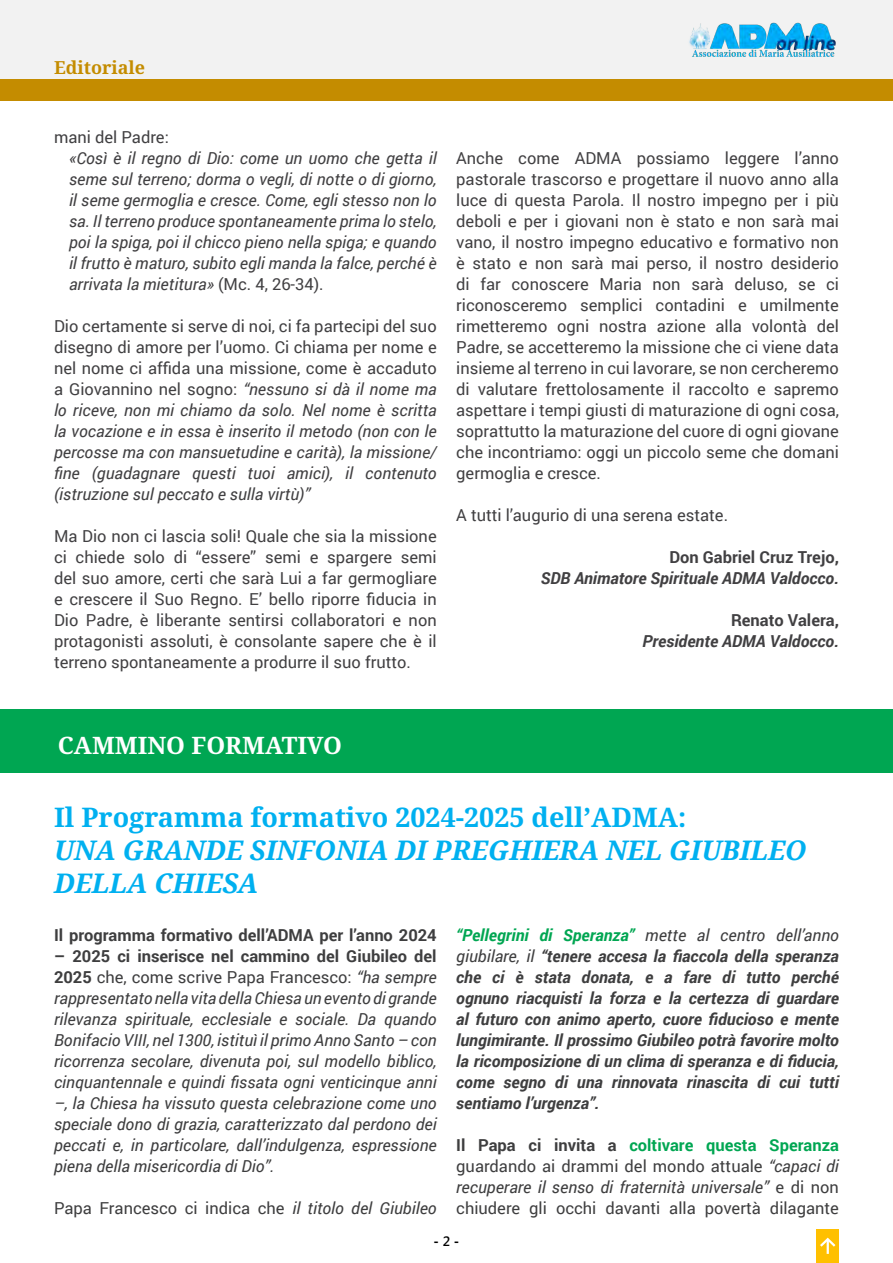
<style>
.page{position:relative;width:893px;height:1263px;background:#fff}
.page>*{position:absolute;margin:0;border:0;box-sizing:border-box;transform-origin:0 0}
.t1{font:italic 700 27px/33px "Noto Serif";color:#00b0f0}
.t2{font:700 27px "Noto Serif";color:#00b0f0}
.t3{font:700 24px "Noto Serif";color:#fff}
.t4{font:700 18px "Noto Serif";color:#c48c00}
.t5{font:16.5px/21px "Roboto";color:#414042;text-align:justify}
.t6{font:italic 16.5px/21px "Roboto";color:#414042;text-align:justify}
.t7{font:italic 16.5px/21px "Roboto";color:#3e3e3f;text-align:justify}
.t8{font:italic 700 16.5px/21px "Roboto";color:#3e3e3f;text-align:justify}
.t9{font:16.5px/21px "Roboto";color:#3e3e3f;text-align:justify}
.t10{font:italic 700 16.5px "Roboto";color:#414042}
.t11{font:700 16.5px "Roboto";color:#3e3e3f}
.t12{font:700 16.5px "Roboto";color:#414042}
.t13{font:700 13.5px "Segoe UI";color:#000}
.s1{font-style:normal}
.s2{font-weight:700;font-style:normal}
.s3{font-style:italic}
.s4{color:#00a652}
.s5{font-weight:400}
.s6{font-weight:700}
.s7{font-weight:700;color:#00a652}
.s8{font-weight:600}
</style>
<div class="page">
<div style="left:0;top:0;width:893px;height:80px;background:#f2f2f2"></div>
<img style="left:689px;top:22px;width:147px;height:35px">
<div style="left:816px;top:1229px;width:23px;height:34px;background:#ffc000"></div>
<svg style="left:820px;top:1237px;width:16px;height:17px"></svg>
<div style="left:0;top:80px;width:893px;height:20px;background:#c48c00"></div>
<div style="left:0;top:710px;width:893px;height:62px;background:#00a652"></div>
<p class="t4" style="left:54px;top:54px;width:93px">Editoriale</p>
<p class="t5" style="left:54px;top:126px;width:116px">mani del Padre:</p>
<p class="t6" style="left:69px;top:147px;width:369px">«Così è il regno di Dio: come un uomo che getta il seme sul terreno; dorma o vegli, di notte o di giorno, il seme germoglia e cresce. Come, egli stesso non lo sa. Il terreno produce spontaneamente prima lo stelo, poi la spiga, poi il chicco pieno nella spiga; e quando il frutto è maturo, subito egli manda la falce, perché è arrivata la mietitura» <span class="s1">(Mc. 4, 26-34).</span></p>
<p class="t6" style="left:54px;top:315px;width:384px"><span class="s1">Dio certamente si serve di noi, ci fa partecipi del suo disegno di amore per l’uomo. Ci chiama per nome e nel nome ci affida una missione, come è accaduto a Giovannino nel sogno:</span> “nessuno si dà il nome ma lo riceve, non mi chiamo da solo. Nel nome è scritta la vocazione e in essa è inserito il metodo (non con le percosse ma con mansuetudine e carità), la missione/ fine (guadagnare questi tuoi amici), il contenuto (istruzione sul peccato e sulla virtù)”</p>
<p class="t5" style="left:54px;top:525px;width:384px">Ma Dio non ci lascia soli! Quale che sia la missione ci chiede solo di “essere” semi e spargere semi del suo amore, certi che sarà Lui a far germogliare e crescere il Suo Regno. E’ bello riporre fiducia in Dio Padre, è liberante sentirsi collaboratori e non protagonisti assoluti, è consolante sapere che è il terreno spontaneamente a produrre il suo frutto.</p>
<p class="t5" style="left:456px;top:147px;width:384px">Anche come ADMA possiamo leggere l’anno pastorale trascorso e progettare il nuovo anno alla luce di questa Parola. Il nostro impegno per i più deboli e per i giovani non è stato e non sarà mai vano, il nostro impegno educativo e formativo non è stato e non sarà mai perso, il nostro desiderio di far conoscere Maria non sarà deluso, se ci riconosceremo semplici contadini e umilmente rimetteremo ogni nostra azione alla volontà del Padre, se accetteremo la missione che ci viene data insieme al terreno in cui lavorare, se non cercheremo di valutare frettolosamente il raccolto e sapremo aspettare i tempi giusti di maturazione di ogni cosa, soprattutto la maturazione del cuore di ogni giovane che incontriamo: oggi un piccolo seme che domani germoglia e cresce.</p>
<p class="t5" style="left:456px;top:504px;width:273px">A tutti l’augurio di una serena estate.</p>
<p class="t12" style="left:669px;top:545px;width:171px">Don Gabriel Cruz Trejo,</p>
<p class="t10" style="left:541px;top:566px;width:300px">SDB Animatore Spirituale ADMA Valdocco.</p>
<p class="t12" style="left:731px;top:608px;width:109px">Renato Valera,</p>
<p class="t10" style="left:642px;top:629px;width:198px">Presidente ADMA Valdocco.</p>
<p class="t3" style="left:58px;top:728px;width:286px">CAMMINO FORMATIVO</p>
<p class="t2" style="left:54px;top:798px;width:634px">Il Programma formativo 2024-2025 dell’ADMA:</p>
<p class="t1" style="left:54px;top:833px;width:754px">UNA GRANDE SINFONIA DI PREGHIERA NEL GIUBILEO<br>DELLA CHIESA</p>
<p class="t11" style="left:54px;top:923px;width:384px">Il programma formativo dell’ADMA per l’anno 2024</p>
<p class="t7" style="left:54px;top:945px;width:384px"><span class="s2">– 2025 ci inserisce nel cammino del Giubileo del 2025</span> <span class="s1">che, come scrive Papa Francesco:</span> “ha sempre rappresentato nella vita della Chiesa un evento di grande rilevanza spirituale, ecclesiale e sociale. Da quando Bonifacio VIII, nel 1300, istituì il primo Anno Santo – con ricorrenza secolare, divenuta poi, sul modello biblico, cinquantennale e quindi fissata ogni venticinque anni –, la Chiesa ha vissuto questa celebrazione come uno speciale dono di grazia, caratterizzato dal perdono dei peccati e, in particolare, dall’indulgenza, espressione piena della misericordia di Dio”.</p>
<p class="t9" style="left:54px;top:1197px;width:384px">Papa Francesco ci indica che <span class="s3">il titolo del Giubileo</span></p>
<p class="t8" style="left:456px;top:923px;width:384px"><span class="s4">“Pellegrini di Speranza”</span> <span class="s5">mette al centro dell’anno giubilare, il</span> “tenere accesa la fiaccola della speranza che ci è stata donata, e a fare di tutto perché ognuno riacquisti la forza e la certezza di guardare al futuro con animo aperto, cuore fiducioso e mente lungimirante. Il prossimo Giubileo potrà favorire molto la ricomposizione di un clima di speranza e di fiducia, come segno di una rinnovata rinascita di cui tutti sentiamo l’urgenza”.</p>
<p class="t9" style="left:456px;top:1134px;width:384px"><span class="s6">Il Papa ci invita a</span> <span class="s7">coltivare questa Speranza </span>guardando ai drammi del mondo attuale <span class="s3">“capaci di recuperare il senso di fraternità universale”</span> e di non chiudere gli occhi davanti alla povertà dilagante</p>
<p class="t13" style="left:434px;top:1229px;width:27px">- <span class="s8">2</span> -</p>
</div>
